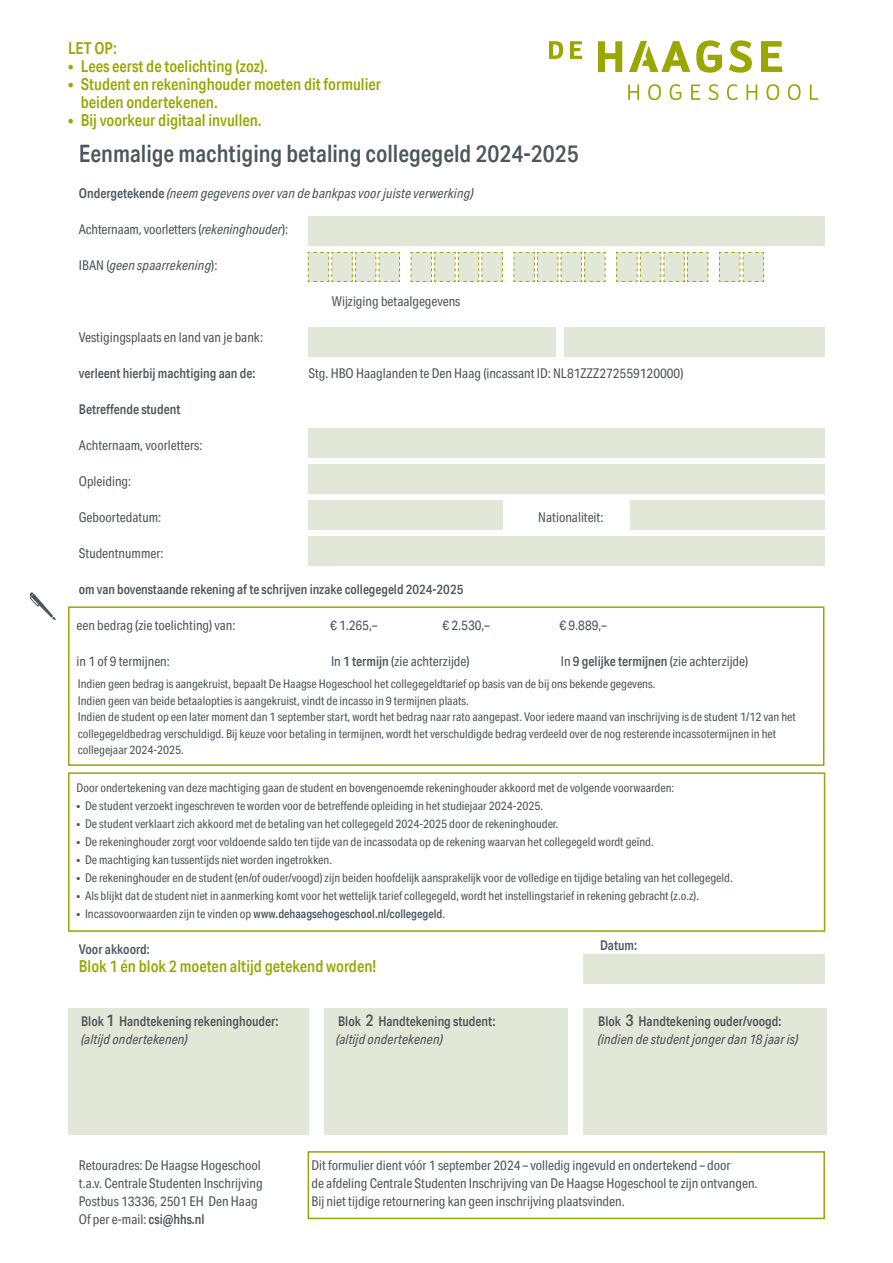
<style>
.page{position:relative;width:893px;height:1263px;background:#fff}
.page>*{position:absolute;margin:0;border:0;box-sizing:border-box;transform-origin:0 0}
.t1{font:500 24px "Aktiv Grotesk Cd";color:#4c565c}
.t2{font:500 16.5px/18px "Aktiv Grotesk Cd";color:#9aa602}
.t3{font:13.5px/18px "Aktiv Grotesk Cd";color:#4c565c}
.t4{font:italic 13.5px "Aktiv Grotesk Cd";letter-spacing:.01em;color:#4c565c}
.t5{font:500 13.5px "Aktiv Grotesk Cd";color:#4c565c}
.t6{font:500 13.35px "Aktiv Grotesk Cd";color:#4c565c}
.t7{font:12px/16.5px "Aktiv Grotesk Cd";color:#4c565c}
.t8{font:500 12px "Aktiv Grotesk Cd";color:#4c565c}
.s1{font-weight:500;font-style:normal}
.s2{font-style:italic}
.s3{font-style:normal}
.s4{font-weight:500}
.s5{font-weight:400}
.s6{font-size:16.5px}
</style>
<div class="page">
<div style="left:308px;top:216px;width:516px;height:30px;background:#e3e7d7"></div>
<div style="left:308px;top:327px;width:247px;height:30px;background:#e3e7d7"></div>
<div style="left:564px;top:327px;width:261px;height:30px;background:#e3e7d7"></div>
<div style="left:308px;top:428px;width:516px;height:30px;background:#e3e7d7"></div>
<div style="left:308px;top:464px;width:516px;height:30px;background:#e3e7d7"></div>
<div style="left:308px;top:500px;width:195px;height:30px;background:#e3e7d7"></div>
<div style="left:308px;top:536px;width:516px;height:30px;background:#e3e7d7"></div>
<div style="left:630px;top:500px;width:194px;height:30px;background:#e3e7d7"></div>
<svg style="left:307px;top:252px;width:93px;height:30px;background:#e0e4cb"></svg>
<svg style="left:410px;top:252px;width:93px;height:30px;background:#e0e4cb"></svg>
<svg style="left:513px;top:252px;width:93px;height:30px;background:#e0e4cb"></svg>
<svg style="left:616px;top:252px;width:93px;height:30px;background:#e0e4cb"></svg>
<svg style="left:719px;top:252px;width:45px;height:30px"></svg>
<div style="left:583px;top:954px;width:242px;height:30px;background:#e3e7d7"></div>
<div style="left:68px;top:1008px;width:240px;height:126px;background:#e3e7d7"></div>
<div style="left:324px;top:1008px;width:243px;height:126px;background:#e3e7d7"></div>
<div style="left:583px;top:1008px;width:244px;height:126px;background:#e3e7d7"></div>
<div style="left:68px;top:772px;width:757px;height:160px;border:2px solid #9aa602"></div>
<svg style="left:29px;top:592px;width:27px;height:28px"></svg>
<div style="left:68px;top:606px;width:756px;height:160px;border:2px solid #9aa602"></div>
<div style="left:308px;top:1151px;width:517px;height:68px;border:2px solid #9aa602"></div>
<svg style="left:549px;top:40px;width:269px;height:60px"></svg>
<h2 class="t2" style="left:68px;top:39px;width:50px">LET OP:</h2>
<h2 class="t2" style="left:68px;top:57px;width:201px">• Lees eerst de toelichting (zoz).</h2>
<h2 class="t2" style="left:81px;top:75px;width:302px;text-indent:-13px">• Student en rekeninghouder moeten dit formulier beiden ondertekenen.</h2>
<h2 class="t2" style="left:68px;top:111px;width:195px">• Bij voorkeur digitaal invullen.</h2>
<h1 class="t1" style="left:79px;top:139px;width:501px">Eenmalige machtiging betaling collegegeld 2024-2025</h1>
<p class="t4" style="left:79px;top:185px;width:396px"><span class="s1">Ondergetekende</span> (neem gegevens over van de bankpas voor juiste verwerking)</p>
<p class="t3" style="left:79px;top:220px;width:211px">Achternaam, voorletters (<span class="s2">rekeninghouder</span>):</p>
<p class="t4" style="left:79px;top:257px;width:140px"><span class="s3">IBAN (</span>geen spaarrekening<span class="s3">):</span></p>
<p class="t3" style="left:332px;top:292px;width:130px">Wijziging betaalgegevens</p>
<p class="t3" style="left:79px;top:328px;width:186px">Vestigingsplaats en land van je bank:</p>
<p class="t5" style="left:79px;top:365px;width:178px">verleent hierbij machtiging aan de:</p>
<p class="t3" style="left:308px;top:364px;width:376px">Stg. HBO Haaglanden te Den Haag (incassant ID: NL81ZZZ272559120000)</p>
<p class="t5" style="left:79px;top:401px;width:103px">Betreffende student</p>
<p class="t3" style="left:79px;top:436px;width:125px">Achternaam, voorletters:</p>
<p class="t3" style="left:79px;top:472px;width:54px">Opleiding:</p>
<p class="t3" style="left:79px;top:508px;width:84px">Geboortedatum:</p>
<p class="t3" style="left:538px;top:508px;width:67px">Nationaliteit:</p>
<p class="t3" style="left:79px;top:544px;width:86px">Studentnummer:</p>
<p class="t6" style="left:79px;top:581px;width:386px">om van bovenstaande rekening af te schrijven inzake collegegeld 2024-2025</p>
<p class="t3" style="left:77px;top:616px;width:160px">een bedrag (zie toelichting) van:</p>
<p class="t3" style="left:330px;top:616px;width:49px">€ 1.265,–</p>
<p class="t3" style="left:442px;top:616px;width:49px">€ 2.530,–</p>
<p class="t3" style="left:559px;top:616px;width:49px">€ 9.889,–</p>
<p class="t3" style="left:77px;top:652px;width:95px">in 1 of 9 termijnen:</p>
<p class="t3" style="left:331px;top:652px;width:140px">In <span class="s4">1 termijn</span> (zie achterzijde)</p>
<p class="t3" style="left:561px;top:652px;width:189px">In <span class="s4">9 gelijke termijnen</span> (zie achterzijde)</p>
<p class="t7" style="left:78px;top:675px;width:720px">Indien geen bedrag is aangekruist, bepaalt De Haagse Hogeschool het collegegeldtarief op basis van de bij ons bekende gegevens.<br>Indien geen van beide betaalopties is aangekruist, vindt de incasso in 9 termijnen plaats.<br>Indien de student op een later moment dan 1 september start, wordt het bedrag naar rato aangepast. Voor iedere maand van inschrijving is de student 1/12 van het collegegeldbedrag verschuldigd. Bij keuze voor betaling in termijnen, wordt het verschuldigde bedrag verdeeld over de nog resterende incassotermijnen in het collegejaar 2024-2025.</p>
<p class="t7" style="left:77px;top:779px;width:599px">Door ondertekening van deze machtiging gaan de student en bovengenoemde rekeninghouder akkoord met de volgende voorwaarden:</p>
<p class="t7" style="left:77px;top:797px;width:468px">• De student verzoekt ingeschreven te worden voor de betreffende opleiding in het studiejaar 2024-2025.</p>
<p class="t7" style="left:77px;top:815px;width:483px">• De student verklaart zich akkoord met de betaling van het collegegeld 2024-2025 door de rekeninghouder.</p>
<p class="t7" style="left:77px;top:833px;width:579px">• De rekeninghouder zorgt voor voldoende saldo ten tijde van de incassodata op de rekening waarvan het collegegeld wordt geïnd.</p>
<p class="t7" style="left:77px;top:851px;width:257px">• De machtiging kan tussentijds niet worden ingetrokken.</p>
<p class="t7" style="left:77px;top:869px;width:658px">• De rekeninghouder en de student (en/of ouder/voogd) zijn beiden hoofdelijk aansprakelijk voor de volledige en tijdige betaling van het collegegeld.</p>
<p class="t7" style="left:77px;top:887px;width:624px">• Als blijkt dat de student niet in aanmerking komt voor het wettelijk tarief collegegeld, wordt het instellingstarief in rekening gebracht (z.o.z).</p>
<p class="t8" style="left:77px;top:907px;width:370px"><span class="s5">• Incassovoorwaarden zijn te vinden op</span> www.dehaagsehogeschool.nl/collegegeld<span class="s5">.</span></p>
<p class="t5" style="left:600px;top:936px;width:39px">Datum:</p>
<p class="t5" style="left:79px;top:941px;width:72px">Voor akkoord:</p>
<h2 class="t2" style="left:79px;top:957px;width:299px">Blok 1 én blok 2 moeten altijd getekend worden!</h2>
<p class="t5" style="left:81px;top:1013px;width:199px">Blok <span class="s6">1</span> Handtekening rekeninghouder:</p>
<p class="t5" style="left:338px;top:1013px;width:159px">Blok <span class="s6">2</span> Handtekening student:</p>
<p class="t5" style="left:598px;top:1013px;width:185px">Blok <span class="s6">3</span> Handtekening ouder/voogd:</p>
<p class="t4" style="left:81px;top:1031px;width:108px">(altijd ondertekenen)</p>
<p class="t4" style="left:336px;top:1031px;width:108px">(altijd ondertekenen)</p>
<p class="t4" style="left:598px;top:1031px;width:202px">(indien de student jonger dan 18 jaar is)</p>
<p class="t3" style="left:79px;top:1156px;width:185px">Retouradres: De Haagse Hogeschool t.a.v. Centrale Studenten Inschrijving Postbus 13336, 2501 EH Den Haag Of per e-mail: <span class="s4">csi@hhs.nl</span></p>
<p class="t3" style="left:311px;top:1156px;width:448px">Dit formulier dient vóór 1 september 2024 – volledig ingevuld en ondertekend – door<br>de afdeling Centrale Studenten Inschrijving van De Haagse Hogeschool te zijn ontvangen.<br>Bij niet tijdige retournering kan geen inschrijving plaatsvinden.</p>
</div>
